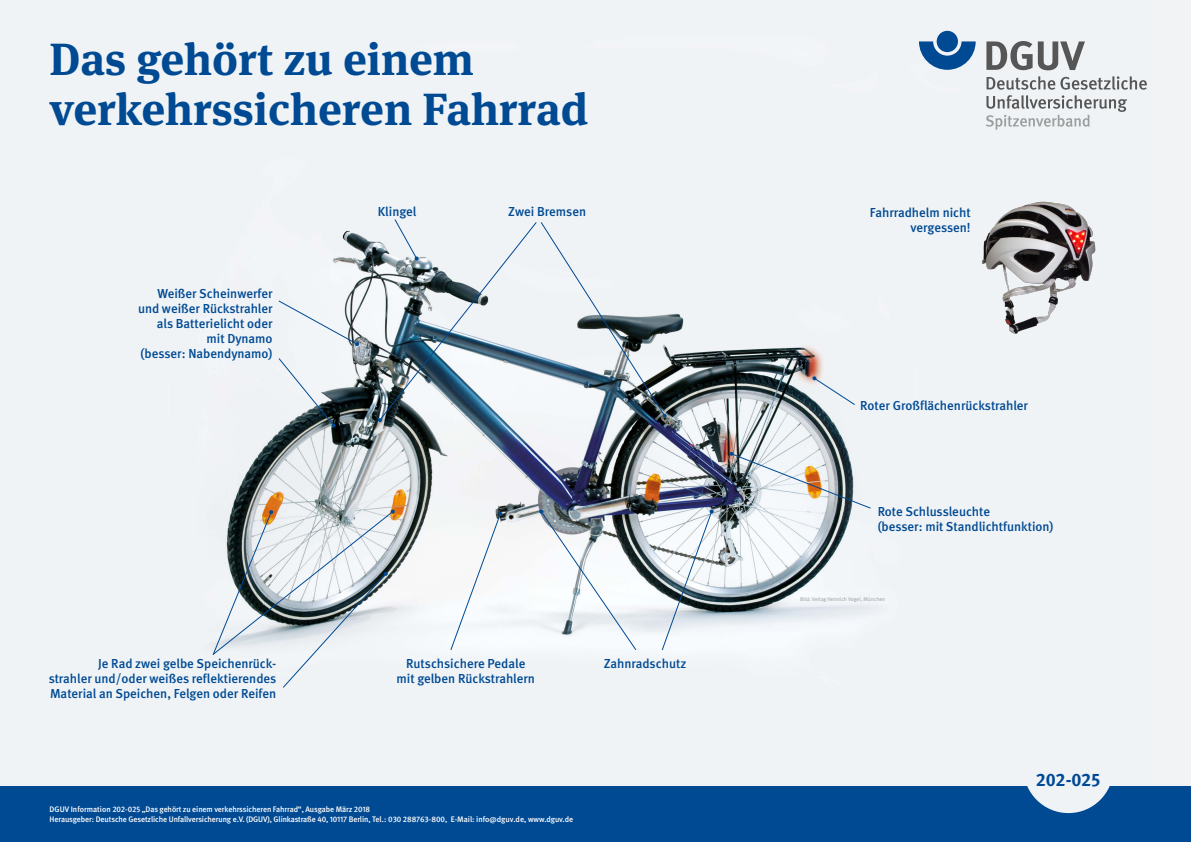
<style>
.page{position:relative;width:1191px;height:842px;background:#fff}
.page>*{position:absolute;margin:0;border:0;box-sizing:border-box;transform-origin:0 0}
.t1{font:700 45px/50px "DGUV Meta Serif";color:#004a93}
.t2{font:700 18.1px "DGUV Meta";letter-spacing:-.01em;color:#004996}
.t3{font:500 13px/15px "DGUV Meta";color:#004a93;text-align:right}
.t4{font:500 8px/10px "DGUV Meta";letter-spacing:-.01em;color:#fff}
.t5{font:5.5px "DGUV Meta";color:#9c9d9d}
</style>
<div class="page">
<div style="left:0;top:0;width:1191px;height:790px;background:#f1f3f5"></div>
<img style="left:231px;top:30px;width:916px;height:599px">
<img style="left:977px;top:197px;width:123px;height:139px">
<div style="left:0;top:786px;width:1191px;height:56px;background:#004a93"></div>
<div style="left:1023px;top:723px;width:90px;height:90px;background:#f0f3f6;border-radius:50%"></div>
<svg style="left:449px;top:512px;width:53px;height:138px"></svg>
<svg style="left:661px;top:509px;width:52px;height:141px"></svg>
<svg style="left:539px;top:509px;width:98px;height:141px"></svg>
<svg style="left:212px;top:510px;width:183px;height:178px"></svg>
<img style="left:729px;top:452px;width:143px;height:57px">
<svg style="left:812px;top:376px;width:44px;height:30px"></svg>
<svg style="left:277px;top:357px;width:59px;height:71px"></svg>
<svg style="left:277px;top:300px;width:82px;height:46px"></svg>
<svg style="left:378px;top:218px;width:288px;height:204px"></svg>
<svg style="left:919px;top:41px;width:56px;height:29px"></svg>
<div style="left:936px;top:31px;width:22px;height:21px;background:#004993;border-radius:50%"></div>
<svg style="left:986px;top:41px;width:99px;height:29px"></svg>
<svg style="left:985px;top:76px;width:161px;height:54px"></svg>
<h1 class="t1" style="left:50px;top:35px;width:540px">Das gehört zu einem verkehrssicheren Fahrrad</h1>
<p class="t3" style="left:138px;top:287px;width:136px">Weißer Scheinwerfer und weißer Rückstrahler als Batterielicht oder mit Dynamo<br>(besser: Nabendynamo)</p>
<p class="t3" style="left:378px;top:204px;width:40px">Klingel</p>
<p class="t3" style="left:508px;top:204px;width:79px">Zwei Bremsen</p>
<p class="t3" style="left:49px;top:657px;width:229px;text-align:justify;text-indent:49px">Je Rad zwei gelbe Speichenrück&shy;strahler und/oder weißes reflektierendes Material an Speichen, Felgen oder Reifen</p>
<p class="t3" style="left:396px;top:657px;width:140px;text-align:center">Rutschsichere Pedale mit gelben Rückstrahlern</p>
<p class="t3" style="left:603px;top:657px;width:84px">Zahnradschutz</p>
<p class="t4" style="left:50px;top:804px;width:525px">DGUV Information 202-025 „Das gehört zu einem verkehrssicheren Fahrrad“, Ausgabe März 2018<br>Herausgeber: Deutsche Gesetzliche Unfallversicherung e.V. (DGUV), Glinkastraße 40, 10117 Berlin, Tel.: 030 288763-800, E-Mail: info@dguv.de, www.dguv.de</p>
<p class="t3" style="left:870px;top:205px;width:102px">Fahrradhelm nicht vergessen!</p>
<p class="t3" style="left:860px;top:398px;width:169px">Roter Großflächenrückstrahler</p>
<p class="t3" style="left:877px;top:504px;width:177px;text-align:left">Rote Schlussleuchte<br>(besser: mit Standlichtfunktion)</p>
<p class="t5" style="left:800px;top:596px;width:87px">Bild: Verlag Heinrich Vogel, München</p>
<h2 class="t2" style="left:1035px;top:768px;width:66px">202-025</h2>
</div>
